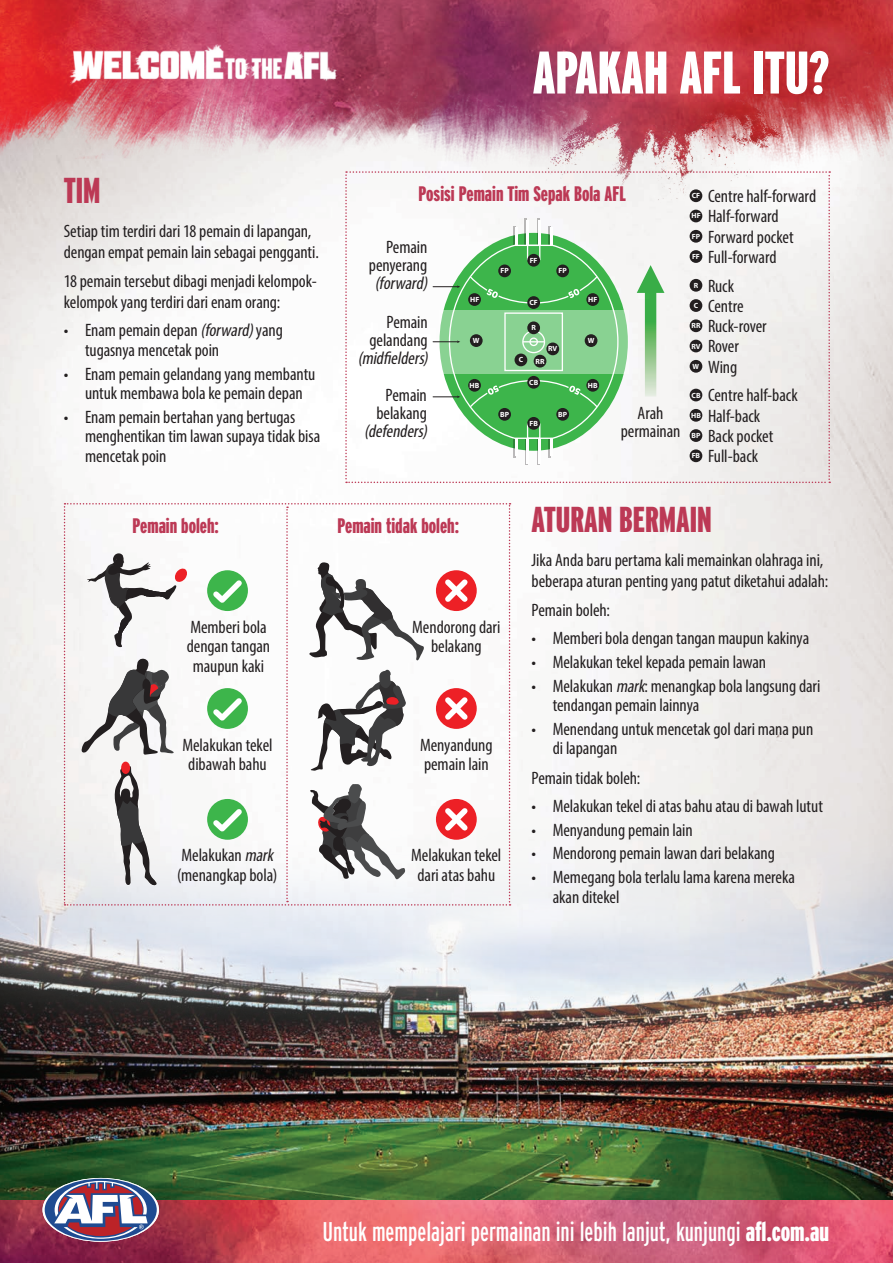
<style>
.page{position:relative;width:893px;height:1263px;background:#fff}
.page>*{position:absolute;margin:0;border:0;box-sizing:border-box;transform-origin:0 0}
.t1{font:900 60px "Interstate Compressed";color:#fff}
.t2{font:900 36px "Interstate Compressed";color:#bc3955}
.t3{font:27px "Interstate Compressed";color:#fff}
.t4{font:900 21px "Interstate Compressed";color:#bc3955}
.t5{font:condensed 18px/19.5px "Myriad Pro";letter-spacing:-.005em;color:#231f20}
.t6{font:italic condensed 18px "Myriad Pro";color:#231f20}
.t7{font:700 7.5px "Myriad Pro";letter-spacing:.02em;color:#fff}
.s1{font-style:italic}
.s2{font-weight:900}
</style>
<div class="page">
<img style="left:0;top:203px;width:893px;height:315px">
<img style="left:0;top:518px;width:893px;height:745px">
<img style="left:0;top:0;width:893px;height:203px">
<svg style="left:64px;top:503px;width:446px;height:403px"></svg>
<svg style="left:43px;top:1178px;width:116px;height:64px"></svg>
<div style="left:45px;top:1179px;width:112px;height:62px;background:#1f4b91;border-radius:50%"></div>
<svg style="left:54px;top:1181px;width:94px;height:58px"></svg>
<img style="left:64px;top:45px;width:276px;height:40px">
<svg style="left:345px;top:171px;width:485px;height:312px"></svg>
<div style="left:498px;top:264px;width:13px;height:13px;background:#231f20;border-radius:50%"></div>
<div style="left:498px;top:408px;width:13px;height:13px;background:#231f20;border-radius:50%"></div>
<div style="left:556px;top:264px;width:13px;height:13px;background:#231f20;border-radius:50%"></div>
<div style="left:556px;top:408px;width:13px;height:13px;background:#231f20;border-radius:50%"></div>
<div style="left:527px;top:254px;width:13px;height:13px;background:#231f20;border-radius:50%"></div>
<div style="left:527px;top:417px;width:13px;height:13px;background:#231f20;border-radius:50%"></div>
<div style="left:527px;top:296px;width:13px;height:13px;background:#231f20;border-radius:50%"></div>
<div style="left:527px;top:376px;width:13px;height:13px;background:#231f20;border-radius:50%"></div>
<div style="left:514px;top:354px;width:13px;height:12px;background:#231f20;border-radius:50%"></div>
<div style="left:527px;top:321px;width:13px;height:13px;background:#231f20;border-radius:50%"></div>
<div style="left:546px;top:342px;width:13px;height:13px;background:#231f20;border-radius:50%"></div>
<div style="left:534px;top:355px;width:12px;height:12px;background:#231f20;border-radius:50%"></div>
<div style="left:468px;top:293px;width:13px;height:13px;background:#231f20;border-radius:50%"></div>
<div style="left:468px;top:379px;width:13px;height:13px;background:#231f20;border-radius:50%"></div>
<div style="left:470px;top:334px;width:13px;height:13px;background:#231f20;border-radius:50%"></div>
<div style="left:585px;top:334px;width:12px;height:13px;background:#231f20;border-radius:50%"></div>
<div style="left:586px;top:293px;width:13px;height:13px;background:#231f20;border-radius:50%"></div>
<div style="left:586px;top:379px;width:13px;height:13px;background:#231f20;border-radius:50%"></div>
<h2 class="t2" style="left:64px;top:171px;width:38px">TIM</h2>
<p class="t5" style="left:64px;top:220px;width:257px;line-height:21px">Setiap tim terdiri dari 18 pemain di lapangan, dengan empat pemain lain sebagai pengganti.</p>
<p class="t5" style="left:64px;top:271px;width:254px;line-height:21px">18 pemain tersebut dibagi menjadi kelompok&shy;kelompok yang terdiri dari enam orang:</p>
<p class="t5" style="left:85px;top:320px;width:199px;text-indent:-21px">• Enam pemain depan <span class="s1">(forward)</span>yang tugasnya mencetak poin</p>
<p class="t5" style="left:64px;top:364px;width:253px;text-align:center">• Enam pemain gelandang yang membantu untuk membawa bola ke pemain depan</p>
<p class="t5" style="left:85px;top:407px;width:237px;text-indent:-21px">• Enam pemain bertahan yang bertugas menghentikan tim lawan supaya tidak bisa mencetak poin</p>
<h1 class="t1" style="left:533px;top:39px;width:298px">APAKAH AFL ITU?</h1>
<p class="t4" style="left:418px;top:182px;width:209px">Posisi Pemain Tim Sepak Bola AFL</p>
<p class="t5" style="left:369px;top:238px;width:60px;line-height:18px;text-align:right">Pemain penyerang</p>
<p class="t6" style="left:375px;top:272px;width:58px">(forward)</p>
<p class="t5" style="left:369px;top:313px;width:60px;line-height:18px;text-align:right">Pemain gelandang</p>
<p class="t6" style="left:358px;top:347px;width:75px">(midfielders)</p>
<p class="t5" style="left:376px;top:386px;width:52px;line-height:18px;text-align:center">Pemain belakang</p>
<p class="t6" style="left:364px;top:420px;width:68px">(defenders)</p>
<p class="t7" style="left:470px;top:294px;width:11px">HF</p>
<p class="t7" style="left:500px;top:266px;width:10px">FP</p>
<p class="t7" style="left:530px;top:255px;width:9px">FF</p>
<p class="t7" style="left:529px;top:298px;width:10px">CF</p>
<p class="t7" style="left:531px;top:323px;width:6px">R</p>
<p class="t7" style="left:559px;top:266px;width:10px">FP</p>
<p class="t7" style="left:588px;top:295px;width:11px">HF</p>
<p class="t7" style="left:473px;top:336px;width:8px">W</p>
<p class="t7" style="left:588px;top:336px;width:8px">W</p>
<p class="t7" style="left:470px;top:380px;width:11px">HB</p>
<p class="t7" style="left:519px;top:355px;width:6px">C</p>
<p class="t7" style="left:548px;top:344px;width:11px">RV</p>
<p class="t7" style="left:535px;top:356px;width:11px">RR</p>
<p class="t7" style="left:529px;top:377px;width:11px">CB</p>
<p class="t7" style="left:500px;top:410px;width:11px">BP</p>
<p class="t7" style="left:529px;top:418px;width:10px">FB</p>
<p class="t7" style="left:558px;top:409px;width:11px">BP</p>
<p class="t7" style="left:588px;top:380px;width:11px">HB</p>
<p class="t5" style="left:621px;top:403px;width:61px;line-height:18px;text-align:center">Arah permainan</p>
<p class="t7" style="left:692px;top:191px;width:10px">CF</p>
<p class="t5" style="left:708px;top:186px;width:110px">Centre half-forward</p>
<p class="t7" style="left:691px;top:211px;width:11px">HF</p>
<p class="t5" style="left:708px;top:206px;width:72px">Half-forward</p>
<p class="t7" style="left:692px;top:231px;width:10px">FP</p>
<p class="t5" style="left:708px;top:227px;width:87px">Forward pocket</p>
<p class="t7" style="left:692px;top:252px;width:9px">FF</p>
<p class="t5" style="left:708px;top:247px;width:70px">Full-forward</p>
<p class="t7" style="left:694px;top:280px;width:6px">R</p>
<p class="t5" style="left:708px;top:276px;width:28px">Ruck</p>
<p class="t7" style="left:694px;top:301px;width:6px">C</p>
<p class="t5" style="left:708px;top:296px;width:37px">Centre</p>
<p class="t7" style="left:691px;top:321px;width:11px">RR</p>
<p class="t5" style="left:708px;top:316px;width:60px">Ruck-rover</p>
<p class="t7" style="left:691px;top:341px;width:11px">RV</p>
<p class="t5" style="left:708px;top:336px;width:32px">Rover</p>
<p class="t7" style="left:693px;top:361px;width:8px">W</p>
<p class="t5" style="left:708px;top:357px;width:31px">Wing</p>
<p class="t7" style="left:691px;top:390px;width:11px">CB</p>
<p class="t5" style="left:708px;top:385px;width:91px">Centre half-back</p>
<p class="t7" style="left:691px;top:410px;width:11px">HB</p>
<p class="t5" style="left:708px;top:406px;width:54px">Half-back</p>
<p class="t7" style="left:691px;top:431px;width:11px">BP</p>
<p class="t5" style="left:708px;top:426px;width:67px">Back pocket</p>
<p class="t7" style="left:692px;top:451px;width:10px">FB</p>
<p class="t5" style="left:708px;top:446px;width:52px">Full-back</p>
<p class="t4" style="left:133px;top:514px;width:88px">Pemain boleh:</p>
<p class="t4" style="left:337px;top:514px;width:123px">Pemain tidak boleh:</p>
<p class="t5" style="left:187px;top:617px;width:85px;text-align:center">Memberi bola dengan tangan maupun kaki</p>
<p class="t5" style="left:412px;top:617px;width:90px;text-align:center">Mendorong dari belakang</p>
<p class="t5" style="left:182px;top:735px;width:92px;text-align:center">Melakukan tekel dibawah bahu</p>
<p class="t5" style="left:420px;top:735px;width:74px">Menyandung pemain lain</p>
<p class="t5" style="left:177px;top:845px;width:102px">Melakukan <span class="s1">mark </span>(menangkap bola)</p>
<p class="t5" style="left:411px;top:845px;width:92px;text-align:center">Melakukan tekel dari atas bahu</p>
<h2 class="t2" style="left:531px;top:499px;width:182px">ATURAN BERMAIN</h2>
<p class="t5" style="left:531px;top:549px;width:298px;line-height:21px">Jika Anda baru pertama kali memainkan olahraga ini, beberapa aturan penting yang patut diketahui adalah:</p>
<p class="t5" style="left:531px;top:600px;width:80px">Pemain boleh:</p>
<p class="t5" style="left:531px;top:628px;width:279px">• Memberi bola dengan tangan maupun kakinya</p>
<p class="t5" style="left:531px;top:652px;width:236px">• Melakukan tekel kepada pemain lawan</p>
<p class="t5" style="left:553px;top:676px;width:269px;text-indent:-21px">• Melakukan <span class="s1">mark</span>: menangkap bola langsung dari tendangan pemain lainnya</p>
<p class="t5" style="left:553px;top:719px;width:262px;text-indent:-21px">• Menendang untuk mencetak gol dari mana pun di lapangan</p>
<p class="t5" style="left:531px;top:768px;width:110px">Pemain tidak boleh:</p>
<p class="t5" style="left:531px;top:796px;width:293px">• Melakukan tekel di atas bahu atau di bawah lutut</p>
<p class="t5" style="left:531px;top:820px;width:163px">• Menyandung pemain lain</p>
<p class="t5" style="left:531px;top:843px;width:245px">• Mendorong pemain lawan dari belakang</p>
<p class="t5" style="left:553px;top:867px;width:244px;text-indent:-21px">• Memegang bola terlalu lama karena mereka akan ditekel</p>
<h3 class="t3" style="left:322px;top:1217px;width:508px">Untuk mempelajari permainan ini lebih lanjut, kunjungi <span class="s2">afl.com.au</span></h3>
</div>
